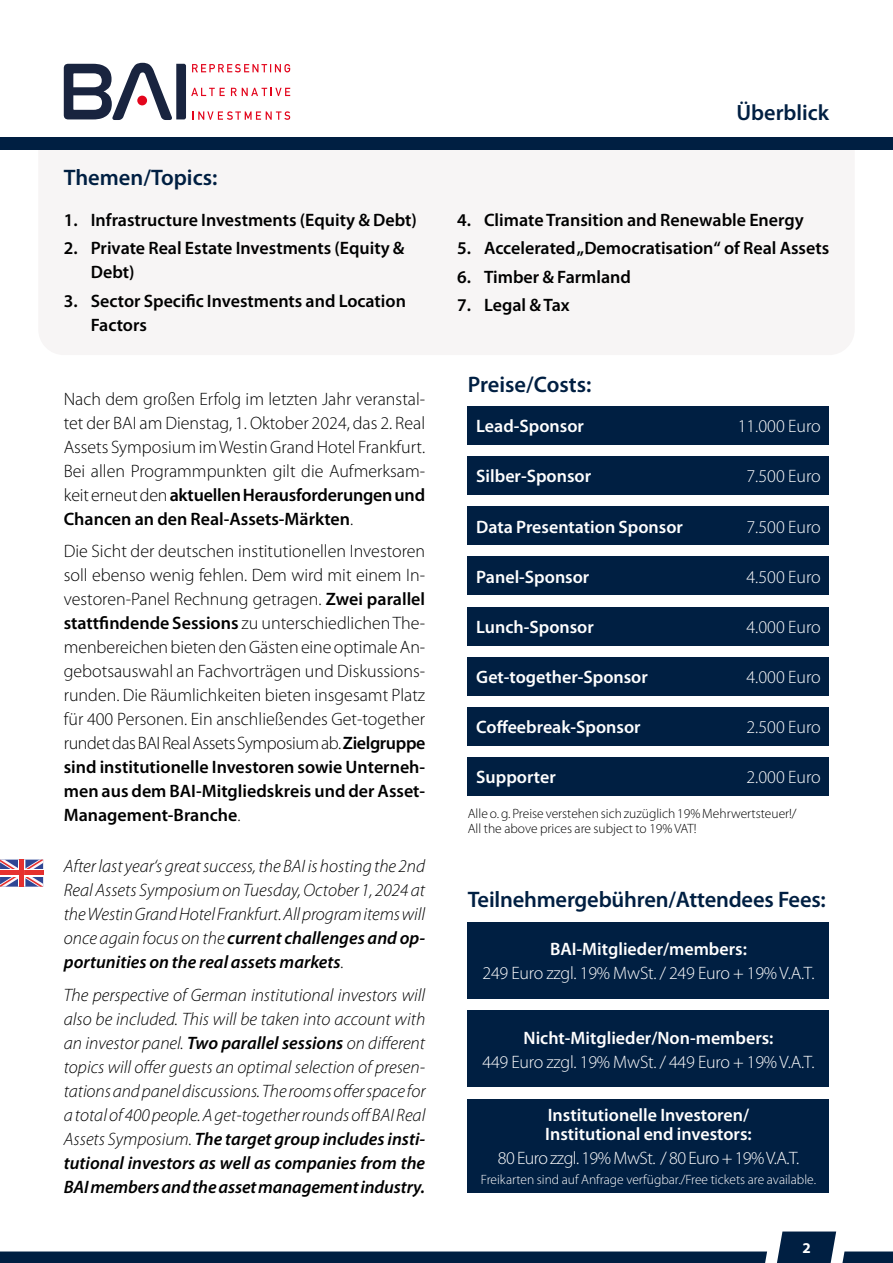
<style>
.page{position:relative;width:893px;height:1263px;background:#fff}
.page>*{position:absolute;margin:0;border:0;box-sizing:border-box;transform-origin:0 0}
.t1{font:600 22.5px "Myriad Pro";letter-spacing:-.01em;color:#001f42}
.t2{font:600 22.2px "Myriad Pro";color:#001f42}
.t3{font:300 18px/24px "Myriad Pro";color:#000;text-align:justify}
.t4{font:italic 300 18px/24px "Myriad Pro";letter-spacing:-.005em;color:#000;text-align:justify}
.t5{font:600 18px/24px "Myriad Pro";color:#000}
.t6{font:600 18px/19.5px "Myriad Pro";color:#fff}
.t7{font:300 18px "Myriad Pro";letter-spacing:-.01em;color:#fff}
.t8{font:300 18px "Myriad Pro";letter-spacing:-.03em;color:#fff}
.t9{font:700 15px "Myriad Pro";color:#fff}
.t10{font:300 13.5px/15.6px "Myriad Pro";color:#000}
.t11{font:300 13.5px "Myriad Pro";color:#fff}
.s1{font-weight:600}
</style>
<div class="page">
<svg style="left:64px;top:63px;width:226px;height:57px"></svg>
<div style="left:0;top:137px;width:893px;height:13px;background:#001f42"></div>
<div style="left:468px;top:407px;width:361px;height:38px;background:#001f42"></div>
<div style="left:468px;top:457px;width:361px;height:38px;background:#001f42"></div>
<div style="left:468px;top:507px;width:361px;height:38px;background:#001f42"></div>
<div style="left:468px;top:557px;width:361px;height:38px;background:#001f42"></div>
<div style="left:468px;top:607px;width:361px;height:38px;background:#001f42"></div>
<div style="left:468px;top:657px;width:361px;height:38px;background:#001f42"></div>
<div style="left:468px;top:707px;width:361px;height:38px;background:#001f42"></div>
<div style="left:468px;top:757px;width:361px;height:38px;background:#001f42"></div>
<div style="left:468px;top:922px;width:361px;height:76px;background:#001f42"></div>
<div style="left:468px;top:1010px;width:361px;height:77px;background:#001f42"></div>
<div style="left:468px;top:1099px;width:361px;height:93px;background:#001f42"></div>
<svg style="left:0;top:859px;width:43px;height:28px"></svg>
<div style="left:19px;top:860px;width:5px;height:27px;background:#e6302e"></div>
<svg style="left:777px;top:1231px;width:59px;height:32px;background:#1a3655"></svg>
<svg style="left:0;top:1251px;width:767px;height:12px;background:#0b284a"></svg>
<svg style="left:842px;top:1251px;width:51px;height:12px"></svg>
<p class="t1" style="left:64px;top:163px;width:155px">Themen/Topics:</p>
<p class="t5" style="left:64px;top:208px;width:355px">1. Infrastructure Investments (Equity &amp; Debt)</p>
<p class="t5" style="left:91px;top:236px;width:315px;text-indent:-27px">2. Private Real Estate Investments (Equity &amp;<br>Debt)</p>
<p class="t5" style="left:91px;top:288px;width:317px;text-indent:-27px">3. Sector Specific Investments and Location<br>Factors</p>
<p class="t3" style="left:64px;top:387px;width:363px">Nach dem großen Erfolg im letzten Jahr veranstal&shy;tet der BAI am Dienstag, 1. Oktober 2024, das 2. Real Assets Symposium im Westin Grand Hotel Frankfurt.<br>Bei allen Programmpunkten gilt die Aufmerksam&shy;keit erneut den <span class="s1">aktuellen Herausforderungen und Chancen an den Real-Assets-Märkten</span>.</p>
<p class="t3" style="left:64px;top:539px;width:363px">Die Sicht der deutschen institutionellen Investoren soll ebenso wenig fehlen. Dem wird mit einem In&shy;vestoren-Panel Rechnung getragen. <span class="s1">Zwei parallel stattfindende Sessions</span> zu unterschiedlichen The&shy;menbereichen bieten den Gästen eine optimale An&shy;gebotsauswahl an Fachvorträgen und Diskussions&shy;runden. Die Räumlichkeiten bieten insgesamt Platz für 400 Personen. Ein anschließendes Get-together rundet das BAI Real Assets Symposium ab. <span class="s1">Zielgruppe sind institutionelle Investoren sowie Unterneh&shy;men aus dem BAI-Mitgliedskreis und der Asset-Management-Branche</span>.</p>
<p class="t4" style="left:64px;top:854px;width:363px">After last year‘s great success, the BAI is hosting the 2nd Real Assets Symposium on Tuesday, October 1, 2024 at the Westin Grand Hotel Frankfurt. All program items will once again focus on the <span class="s1">current challenges and op&shy;portunities on the real assets markets</span>.</p>
<p class="t4" style="left:64px;top:982px;width:363px">The perspective of German institutional investors will also be included. This will be taken into account with an investor panel. <span class="s1">Two parallel sessions</span> on different topics will offer guests an optimal selection of presen&shy;tations and panel discussions. The rooms offer space for a total of 400 people. A get-together rounds off BAI Real Assets Symposium. <span class="s1">The target group includes insti&shy;tutional investors as well as companies from the BAI members and the asset management industry.</span></p>
<p class="t2" style="left:736px;top:98px;width:94px">Überblick</p>
<p class="t5" style="left:457px;top:208px;width:348px">4. Climate Transition and Renewable Energy</p>
<p class="t5" style="left:457px;top:236px;width:374px">5. Accelerated „Democratisation“ of Real Assets</p>
<p class="t5" style="left:457px;top:264px;width:175px">6. Timber &amp; Farmland</p>
<p class="t5" style="left:457px;top:292px;width:114px">7. Legal &amp; Tax</p>
<p class="t1" style="left:468px;top:370px;width:125px">Preise/Costs:</p>
<p class="t6" style="left:476px;top:416px;width:109px">Lead-Sponsor</p>
<p class="t7" style="left:738px;top:415px;width:84px">11.000 Euro</p>
<p class="t6" style="left:476px;top:466px;width:116px">Silber-Sponsor</p>
<p class="t7" style="left:746px;top:466px;width:76px">7.500 Euro</p>
<p class="t6" style="left:476px;top:516px;width:208px">Data Presentation Sponsor</p>
<p class="t7" style="left:746px;top:516px;width:76px">7.500 Euro</p>
<p class="t6" style="left:476px;top:566px;width:115px">Panel-Sponsor</p>
<p class="t7" style="left:746px;top:566px;width:76px">4.500 Euro</p>
<p class="t6" style="left:476px;top:617px;width:119px">Lunch-Sponsor</p>
<p class="t7" style="left:746px;top:616px;width:76px">4.000 Euro</p>
<p class="t6" style="left:476px;top:667px;width:173px">Get-together-Sponsor</p>
<p class="t7" style="left:746px;top:666px;width:76px">4.000 Euro</p>
<p class="t6" style="left:476px;top:717px;width:166px">Coffeebreak-Sponsor</p>
<p class="t7" style="left:746px;top:716px;width:76px">2.500 Euro</p>
<p class="t6" style="left:476px;top:767px;width:81px">Supporter</p>
<p class="t7" style="left:746px;top:766px;width:76px">2.000 Euro</p>
<p class="t10" style="left:468px;top:805px;width:330px">Alle o. g. Preise verstehen sich zuzüglich 19% Mehrwertsteuer!/<br>All the above prices are subject to 19% VAT!</p>
<p class="t1" style="left:468px;top:885px;width:360px">Teilnehmergebühren/Attendees Fees:</p>
<p class="t6" style="left:550px;top:939px;width:198px">BAI-Mitglieder/members:</p>
<p class="t7" style="left:482px;top:962px;width:334px">249 Euro zzgl. 19% MwSt. / 249 Euro + 19% V.A.T.</p>
<p class="t6" style="left:523px;top:1027px;width:252px">Nicht-Mitglieder/Non-members:</p>
<p class="t7" style="left:482px;top:1051px;width:334px">449 Euro zzgl. 19% MwSt. / 449 Euro + 19% V.A.T.</p>
<p class="t6" style="left:545px;top:1105px;width:208px">Institutionelle Investoren/<br>Institutional end investors:</p>
<p class="t8" style="left:498px;top:1147px;width:303px">80 Euro zzgl. 19% MwSt. / 80 Euro + 19% V.A.T.</p>
<p class="t11" style="left:481px;top:1171px;width:337px">Freikarten sind auf Anfrage verfügbar./Free tickets are available.</p>
<p class="t9" style="left:802px;top:1238px;width:10px">2</p>
</div>
